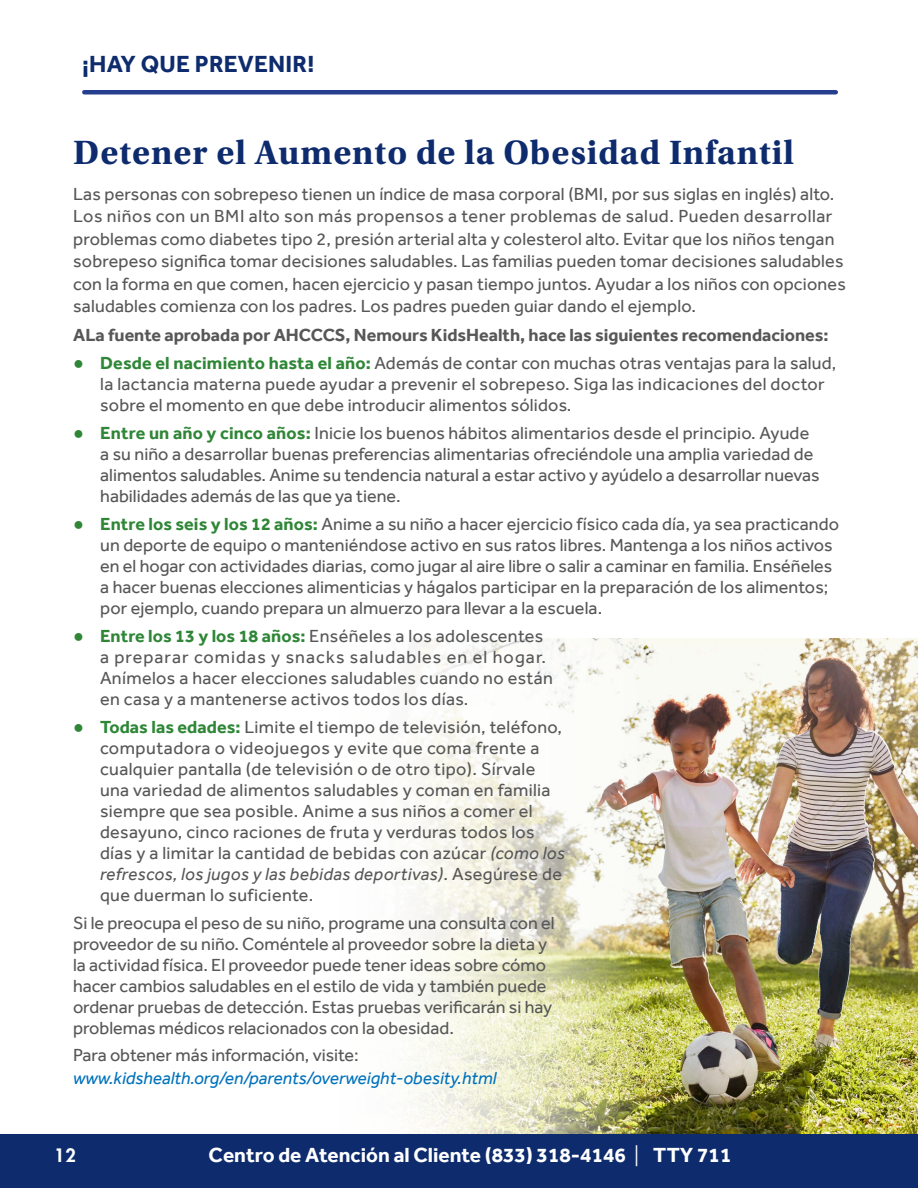
<style>
.page{position:relative;width:918px;height:1188px;background:#fff}
.page>*{position:absolute;margin:0;border:0;box-sizing:border-box;transform-origin:0 0}
.t1{font:700 35.55px "Utopia Std";letter-spacing:.025em;color:#0d2b6d}
.t2{font:700 24px "Effra";letter-spacing:.01em;color:#0d2b6d}
.t3{font:700 21px "Effra";color:#fff}
.t4{font:18px/21px "Effra";letter-spacing:.01em;color:#575757}
.t5{font:italic 18px/22.5px "Effra";color:#0072bc}
.t6{font:700 18px "Effra";color:#575757}
.t7{font:800 18px "Futura Std";color:#fff}
.s1{font-family:"Times New Roman";color:#2e8636}
.s2{font-weight:700;color:#2e8636}
.s3{font-style:italic}
.s4{font-style:normal;color:#575757}
</style>
<div class="page">
<hr style="left:917px;top:319px;width:1px;height:820px;background:#cff">
<img style="left:812px;top:638px;width:106px;height:496px">
<img style="left:408px;top:638px;width:404px;height:496px">
<hr style="left:84px;top:90px;width:752px;height:4px;background:#253f8e">
<div style="left:0;top:1134px;width:918px;height:54px;background:#0d2b6d"></div>
<p class="t2" style="left:82px;top:49px;width:234px">¡HAY QUE PREVENIR!</p>
<h3 class="t1" style="left:73px;top:131px;width:722px">Detener el Aumento de la Obesidad Infantil</h3>
<p class="t4" style="left:73px;top:182px;width:774px;line-height:22.5px">Las personas con sobrepeso tienen un índice de masa corporal (BMI, por sus siglas en inglés) alto.<br>Los niños con un BMI alto son más propensos a tener problemas de salud. Pueden desarrollar problemas como diabetes tipo 2, presión arterial alta y colesterol alto. Evitar que los niños tengan sobrepeso significa tomar decisiones saludables. Las familias pueden tomar decisiones saludables con la forma en que comen, hacen ejercicio y pasan tiempo juntos. Ayudar a los niños con opciones saludables comienza con los padres. Los padres pueden guiar dando el ejemplo.</p>
<h4 class="t6" style="left:73px;top:325px;width:757px">ALa fuente aprobada por AHCCCS, Nemours KidsHealth, hace las siguientes recomendaciones:</h4>
<p class="t4" style="left:100px;top:352px;width:738px;text-indent:-27px"><span class="s1">●</span> <span class="s2">Desde el nacimiento hasta el año:</span> Además de contar con muchas otras ventajas para la salud, la lactancia materna puede ayudar a prevenir el sobrepeso. Siga las indicaciones del doctor sobre el momento en que debe introducir alimentos sólidos.</p>
<p class="t4" style="left:100px;top:422px;width:721px;text-indent:-27px"><span class="s1">●</span> <span class="s2">Entre un año y cinco años:</span> Inicie los buenos hábitos alimentarios desde el principio. Ayude a su niño a desarrollar buenas preferencias alimentarias ofreciéndole una amplia variedad de alimentos saludables. Anime su tendencia natural a estar activo y ayúdelo a desarrollar nuevas habilidades además de las que ya tiene.</p>
<p class="t4" style="left:100px;top:513px;width:740px;text-indent:-27px"><span class="s1">●</span> <span class="s2">Entre los seis y los 12 años:</span> Anime a su niño a hacer ejercicio físico cada día, ya sea practicando un deporte de equipo o manteniéndose activo en sus ratos libres. Mantenga a los niños activos en el hogar con actividades diarias, como jugar al aire libre o salir a caminar en familia. Enséñeles a hacer buenas elecciones alimenticias y hágalos participar en la preparación de los alimentos; por ejemplo, cuando prepara un almuerzo para llevar a la escuela.</p>
<p class="t4" style="left:100px;top:625px;width:454px;text-indent:-27px"><span class="s1">●</span> <span class="s2">Entre los 13 y los 18 años:</span> Enséñeles a los adolescentes a preparar comidas y snacks saludables en el hogar.<br>Anímelos a hacer elecciones saludables cuando no están en casa y a mantenerse activos todos los días.</p>
<p class="t4" style="left:100px;top:716px;width:467px;text-indent:-27px"><span class="s1">●</span> <span class="s2">Todas las edades:</span> Limite el tiempo de televisión, teléfono, computadora o videojuegos y evite que coma frente a cualquier pantalla (de televisión o de otro tipo). Sírvale una variedad de alimentos saludables y coman en familia siempre que sea posible. Anime a sus niños a comer el desayuno, cinco raciones de fruta y verduras todos los días y a limitar la cantidad de bebidas con azúcar <span class="s3">(como los refrescos, los jugos y las bebidas deportivas)</span>. Asegúrese de que duerman lo suficiente.</p>
<p class="t4" style="left:73px;top:912px;width:483px">Si le preocupa el peso de su niño, programe una consulta con el proveedor de su niño. Coméntele al proveedor sobre la dieta y la actividad física. El proveedor puede tener ideas sobre cómo hacer cambios saludables en el estilo de vida y también puede ordenar pruebas de detección. Estas pruebas verificarán si hay problemas médicos relacionados con la obesidad.</p>
<p class="t5" style="left:73px;top:1044px;width:425px"><span class="s4">Para obtener más información, visite: </span>www.kidshealth.org/en/parents/overweight-obesity.html</p>
<p class="t7" style="left:54px;top:1144px;width:23px">12</p>
<p class="t3" style="left:209px;top:1143px;width:419px">Centro de Atención al Cliente (833) 318-4146</p>
<p class="t3" style="left:653px;top:1143px;width:80px">TTY 711</p>
</div>
